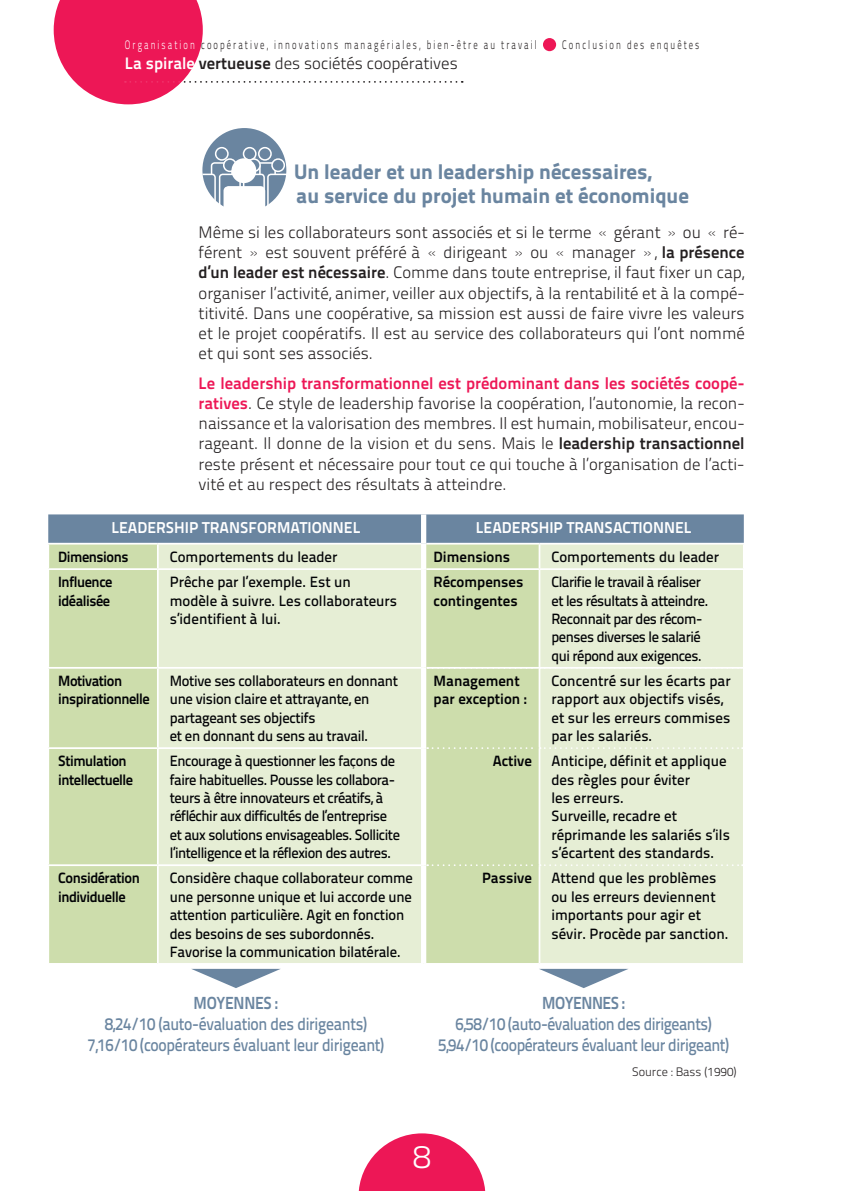
<style>
.page{position:relative;width:844px;height:1191px;background:#fff}
.page>*{position:absolute;margin:0;border:0;box-sizing:border-box;transform-origin:0 0}
.t1{font:32.9px "Titillium Text 14 L 250 wt";color:#fff}
.t2{font:21px/23.6px "Titillium Text 14 L 999 wt";color:#6a85a0}
.t3{font:17.5px/21px "Titillium Text 14 L 600 wt";letter-spacing:-.03em;color:#6a85a0;text-align:center;scale:.9 1}
.t4{font:17.5px "Titillium Text 14 L 800 wt";letter-spacing:-.025em;color:#6a85a0;scale:.9 1}
.t5{font:16.62px/20.1px "Titillium Text 14 L 250 wt";color:#231f20;text-align:justify}
.t6{font:16.62px "Titillium Text 14 L 800 wt";color:#ed1756}
.t7{font:15.75px "Titillium Text 14 L 800 wt";color:#fff}
.t8{font:14.88px/18.4px "Titillium Text 14 L 600 wt";letter-spacing:-.01em;color:#010205}
.t9{font:14.88px/18.4px "Titillium Text 14 L 600 wt";letter-spacing:-.03em;color:#010205}
.t10{font:14.88px/18.4px "Titillium Text 14 L 800 wt";letter-spacing:-.03em;color:#010205}
.t11{font:14.88px/18.4px "Titillium Text 14 L 800 wt";color:#010205}
.t12{font:12.25px "Titillium Text 14 L 250 wt";letter-spacing:.24em;color:#231f20;scale:.7 1}
.t13{font:12.25px "Titillium Text 14 L 250 wt";color:#231f20}
.s1{color:#fff}
.s2{font-family:"Titillium Text 14 L 800 wt";color:#fff}
.s3{font-family:"Titillium Text 14 L 800 wt"}
.s4{font-family:"Titillium Text 14 L 800 wt";color:#ed1756}
</style>
<div class="page">
<svg style="left:358px;top:1133px;width:127px;height:58px"></svg>
<div style="left:543px;top:38px;width:13px;height:13px;background:#ed1756;border-radius:50%"></div>
<svg style="left:54px;top:0;width:408px;height:104px"></svg>
<div style="left:202px;top:128px;width:84px;height:84px;background:#6a85a0;border-radius:50%"></div>
<div style="left:215px;top:147px;width:14px;height:14px;border:2px solid #fff;border-radius:50%"></div>
<div style="left:243px;top:147px;width:13px;height:14px;border:2px solid #fff;border-radius:50%"></div>
<div style="left:258px;top:147px;width:14px;height:14px;border:2px solid #fff;border-radius:50%"></div>
<div style="left:223px;top:158px;width:14px;height:14px;border:2px solid #fff;border-radius:50%"></div>
<svg style="left:202px;top:161px;width:74px;height:46px"></svg>
<div style="left:243px;top:174px;width:22px;height:35px;border:2px solid #fff;border-radius:3px"></div>
<svg style="left:248px;top:159px;width:12px;height:12px"></svg>
<div style="left:247px;top:158px;width:14px;height:14px;border:2px solid #fff;border-radius:50%"></div>
<div style="left:267px;top:174px;width:22px;height:35px;border:2px solid #fff;border-radius:3px"></div>
<div style="left:272px;top:159px;width:12px;height:12px;background:#6a85a0;border-radius:50%"></div>
<div style="left:271px;top:158px;width:14px;height:14px;border:2px solid #fff;border-radius:50%"></div>
<div style="left:223px;top:186px;width:42px;height:26px;background:#fff;border-radius:5px"></div>
<div style="left:231px;top:158px;width:25px;height:25px;background:#fff;border-radius:50%"></div>
<svg style="left:48px;top:514px;width:695px;height:29px;background:#6d87a2"></svg>
<div style="left:49px;top:544px;width:108px;height:419px;background:#cdddac"></div>
<svg style="left:159px;top:544px;width:583px;height:419px;background:#e1eacd"></svg>
<hr style="left:47px;top:568px;width:111px;height:2px;background:#fff">
<hr style="left:158px;top:568px;width:263px;height:2px;background:#fff">
<hr style="left:426px;top:568px;width:113px;height:2px;background:#fff">
<hr style="left:539px;top:568px;width:205px;height:2px;background:#fff">
<hr style="left:47px;top:667px;width:111px;height:1px;background:#fff">
<hr style="left:158px;top:667px;width:263px;height:1px;background:#fff">
<hr style="left:47px;top:747px;width:111px;height:2px;background:#fff">
<hr style="left:158px;top:747px;width:263px;height:2px;background:#fff">
<hr style="left:47px;top:864px;width:111px;height:2px;background:#fff">
<hr style="left:158px;top:864px;width:263px;height:2px;background:#fff">
<hr style="left:538px;top:544px;width:2px;height:24px;background:#fff">
<hr style="left:538px;top:570px;width:2px;height:97px;background:#fff">
<hr style="left:538px;top:668px;width:2px;height:79px;background:#fff">
<hr style="left:538px;top:749px;width:2px;height:115px;background:#fff">
<hr style="left:538px;top:866px;width:2px;height:97px;background:#fff">
<div style="left:421px;top:514px;width:5px;height:29px;background:#fff"></div>
<div style="left:421px;top:543px;width:5px;height:26px;background:#fff"></div>
<div style="left:421px;top:569px;width:5px;height:99px;background:#fff"></div>
<div style="left:421px;top:668px;width:5px;height:80px;background:#fff"></div>
<div style="left:421px;top:748px;width:5px;height:117px;background:#fff"></div>
<div style="left:421px;top:865px;width:5px;height:98px;background:#fff"></div>
<svg style="left:427px;top:667px;width:315px;height:1px"></svg>
<svg style="left:427px;top:747px;width:315px;height:2px"></svg>
<svg style="left:427px;top:864px;width:315px;height:2px"></svg>
<svg style="left:192px;top:969px;width:88px;height:19px"></svg>
<svg style="left:539px;top:969px;width:89px;height:19px"></svg>
<p class="t12" style="left:125px;top:37px;width:589px"><span class="s1">Organisation</span> coopérative, innovations managériales, bien-être au travail</p>
<p class="t12" style="left:562px;top:37px;width:197px">Conclusion des enquêtes</p>
<p class="t5" style="left:125px;top:53px;width:334px"><span class="s2">La spirale</span> <span class="s3">vertueuse</span> des sociétés coopératives</p>
<p class="t2" style="left:294px;top:159px;width:396px">Un leader et un leadership nécessaires,<br>au service du projet humain et économique</p>
<p class="t5" style="left:198px;top:222px;width:547px">Même si les collaborateurs sont associés et si le terme « gérant » ou « ré&shy;férent » est souvent préféré à « dirigeant » ou « manager », <span class="s3">la présence d’un leader est nécessaire</span>. Comme dans toute entreprise, il faut fixer un cap, organiser l’activité, animer, veiller aux objectifs, à la rentabilité et à la compé&shy;titivité. Dans une coopérative, sa mission est aussi de faire vivre les valeurs et le projet coopératifs. Il est au service des collaborateurs qui l’ont nommé et qui sont ses associés.</p>
<p class="t6" style="left:198px;top:373px;width:547px">Le leadership transformationnel est prédominant dans les sociétés coopé-</p>
<p class="t5" style="left:198px;top:393px;width:547px"><span class="s4">ratives</span>. Ce style de leadership favorise la coopération, l’autonomie, la recon&shy;naissance et la valorisation des membres. Il est humain, mobilisateur, encou&shy;rageant. Il donne de la vision et du sens. Mais le <span class="s3">leadership transactionnel </span>reste présent et nécessaire pour tout ce qui touche à l’organisation de l’acti&shy;vité et au respect des résultats à atteindre.</p>
<p class="t7" style="left:111px;top:518px;width:251px">LEADERSHIP TRANSFORMATIONNEL</p>
<p class="t7" style="left:475px;top:518px;width:217px">LEADERSHIP TRANSACTIONNEL</p>
<p class="t10" style="left:58px;top:547px;width:72px">Dimensions</p>
<p class="t8" style="left:170px;top:547px;width:169px">Comportements du leader</p>
<p class="t11" style="left:433px;top:547px;width:78px">Dimensions</p>
<p class="t8" style="left:551px;top:547px;width:169px">Comportements du leader</p>
<p class="t10" style="left:58px;top:573px;width:56px">Influence idéalisée</p>
<p class="t8" style="left:170px;top:573px;width:229px">Prêche par l’exemple. Est un modèle à suivre. Les collaborateurs s’identifient à lui.</p>
<p class="t11" style="left:433px;top:573px;width:91px">Récompenses contingentes</p>
<p class="t9" style="left:551px;top:573px;width:158px">Clarifie le travail à réaliser et les résultats à atteindre.<br>Reconnait par des récom&shy;penses diverses le salarié qui répond aux exigences.</p>
<p class="t10" style="left:58px;top:671px;width:93px">Motivation inspirationnelle</p>
<p class="t8" style="left:170px;top:671px;width:230px">Motive ses collaborateurs en donnant une vision claire et attrayante, en partageant ses objectifs<br>et en donnant du sens au travail.</p>
<p class="t11" style="left:433px;top:671px;width:95px">Management par exception :</p>
<p class="t8" style="left:551px;top:671px;width:181px">Concentré sur les écarts par rapport aux objectifs visés, et sur les erreurs commises par les salariés.</p>
<p class="t10" style="left:58px;top:751px;width:77px">Stimulation intellectuelle</p>
<p class="t9" style="left:170px;top:752px;width:232px">Encourage à questionner les façons de faire habituelles. Pousse les collabora&shy;teurs à être innovateurs et créatifs, à réfléchir aux difficultés de l’entreprise et aux solutions envisageables. Sollicite l’intelligence et la réflexion des autres.</p>
<p class="t10" style="left:492px;top:751px;width:41px">Active</p>
<p class="t8" style="left:551px;top:752px;width:180px">Anticipe, définit et applique des règles pour éviter<br>les erreurs.<br>Surveille, recadre et réprimande les salariés s’ils s’écartent des standards.</p>
<p class="t10" style="left:58px;top:869px;width:83px">Considération individuelle</p>
<p class="t8" style="left:170px;top:869px;width:244px">Considère chaque collaborateur comme une personne unique et lui accorde une attention particulière. Agit en fonction des besoins de ses subordonnés.<br>Favorise la communication bilatérale.</p>
<p class="t11" style="left:482px;top:869px;width:51px">Passive</p>
<p class="t8" style="left:551px;top:869px;width:178px">Attend que les problèmes ou les erreurs deviennent importants pour agir et sévir. Procède par sanction.</p>
<p class="t4" style="left:193px;top:992px;width:95px">MOYENNES :</p>
<p class="t3" style="left:87px;top:1013px;width:331px">8,24/10 (auto-évaluation des dirigeants)<br>7,16/10 (coopérateurs évaluant leur dirigeant)</p>
<p class="t4" style="left:542px;top:992px;width:94px">MOYENNES :</p>
<p class="t3" style="left:438px;top:1013px;width:325px">6,58/10 (auto-évaluation des dirigeants)<br>5,94/10 (coopérateurs évaluant leur dirigeant)</p>
<p class="t13" style="left:632px;top:1064px;width:106px">Source : Bass (1990)</p>
<h1 class="t1" style="left:413px;top:1136px;width:19px">8</h1>
</div>
